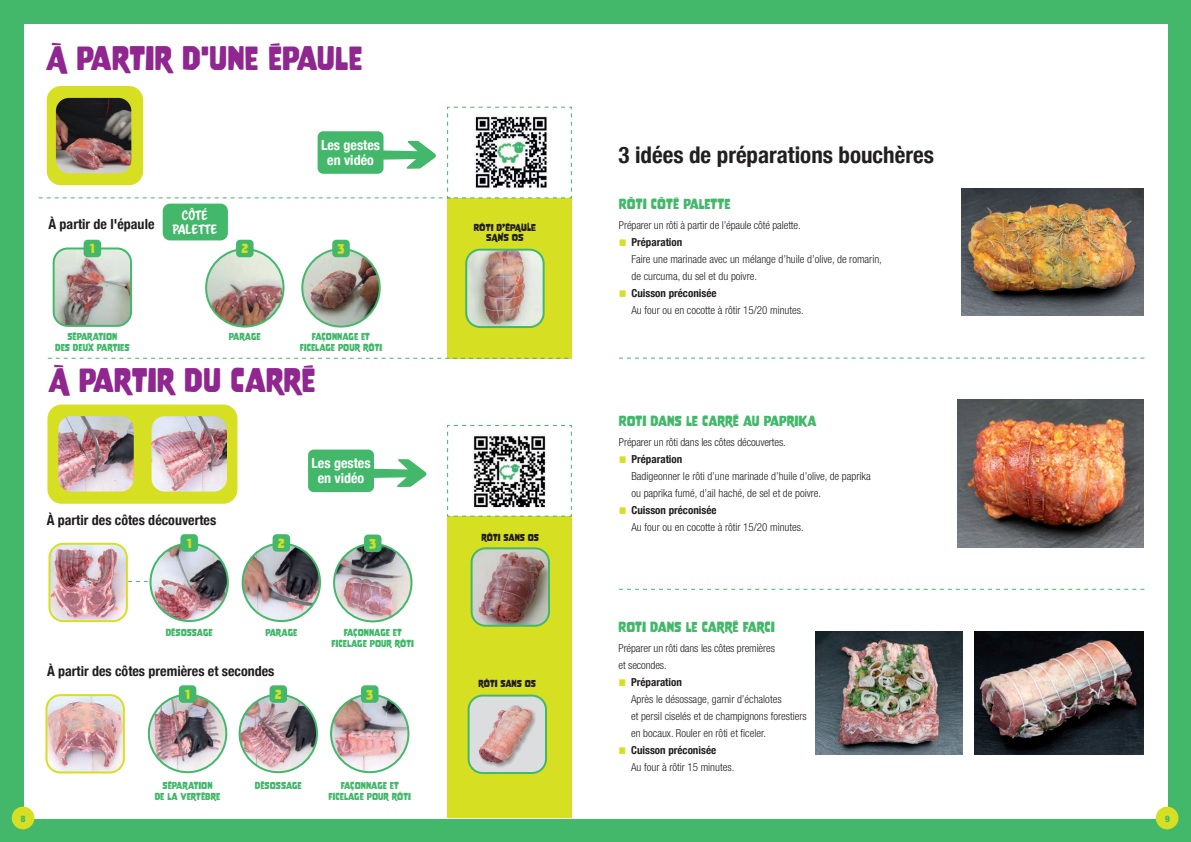
<style>
.page{position:relative;width:1191px;height:842px;background:#43b86b}
.page>*{position:absolute;margin:0;border:0;box-sizing:border-box;transform-origin:0 0}
.t1{font:30px "Nove";color:#90268f}
.t2{font:26px "Nove";color:#d6df21}
.t3{font:700 condensed 23px "Helvetica Neue";color:#231f20}
.t4{font:700 condensed 14px "Helvetica Neue";color:#231f20}
.t5{font:700 condensed 14px/15px "Helvetica Neue";color:#fff;text-align:center}
.t6{font:13px "Nove";color:#43b86b}
.t7{font:12px/14px "Scriptorama Markdown JF";color:#fff;text-align:center}
.t8{font:11.7px "Nove";color:#d6df21}
.t9{font:300 condensed 11px/17px "Helvetica Neue LT Pro";color:#231f20}
.t10{font:9px/10.8px "Nove";color:#43b86b;text-align:center}
.t11{font:9px "Nove";color:#231f20}
.t12{font:900 condensed 9px "Helvetica Neue";color:#43b86b}
.s1{font-family:"Helvetica Neue";font-weight:700}
</style>
<div class="page">
<div style="left:24px;top:24px;width:1143px;height:794px;background:#fff"></div>
<div style="left:1155px;top:807px;width:23px;height:22px;background:#d6df21;border-radius:50%"></div>
<div style="left:447px;top:198px;width:125px;height:161px;background:#d6df21"></div>
<div style="left:12px;top:807px;width:22px;height:22px;background:#d6df21;border-radius:50%"></div>
<svg style="left:48px;top:358px;width:520px;height:1px"></svg>
<img style="left:957px;top:400px;width:186px;height:148px">
<svg style="left:619px;top:358px;width:525px;height:1px"></svg>
<svg style="left:619px;top:589px;width:525px;height:1px"></svg>
<img style="left:961px;top:189px;width:182px;height:127px">
<div style="left:163px;top:204px;width:65px;height:36px;background:#43b86b;border-radius:7px"></div>
<div style="left:47px;top:86px;width:96px;height:99px;background:#d6df21;border-radius:14px"></div>
<img style="left:57px;top:99px;width:73px;height:7px">
<div style="left:54px;top:96px;width:79px;height:79px;border:2px solid #d6df21;border-radius:14px"></div>
<svg style="left:39px;top:106px;width:533px;height:93px"></svg>
<img style="left:468px;top:250px;width:75px;height:77px">
<div style="left:465px;top:249px;width:79px;height:79px;border:2px solid #43b86b;border-radius:14px"></div>
<img style="left:206px;top:249px;width:77px;height:78px;border-radius:39px">
<div style="left:205px;top:248px;width:79px;height:80px;border:2px solid #43b86b;border-radius:50%"></div>
<div style="left:236px;top:240px;width:17px;height:17px;background:#43b86b;border-radius:4px"></div>
<img style="left:302px;top:249px;width:78px;height:78px;border-radius:39px">
<div style="left:301px;top:248px;width:80px;height:80px;border:2px solid #43b86b;border-radius:50%"></div>
<div style="left:332px;top:240px;width:18px;height:17px;background:#43b86b;border-radius:4px"></div>
<img style="left:54px;top:250px;width:77px;height:76px">
<div style="left:53px;top:247px;width:79px;height:80px;border:2px solid #43b86b;border-radius:14px"></div>
<div style="left:84px;top:240px;width:17px;height:17px;background:#43b86b;border-radius:4px"></div>
<div style="left:447px;top:517px;width:125px;height:301px;background:#d6df21"></div>
<div style="left:47px;top:404px;width:190px;height:100px;background:#d6df21;border-radius:14px"></div>
<img style="left:59px;top:417px;width:74px;height:73px">
<div style="left:56px;top:414px;width:80px;height:79px;border:2px solid #d6df21;border-radius:14px"></div>
<img style="left:153px;top:417px;width:73px;height:73px">
<div style="left:150px;top:414px;width:79px;height:79px;border:2px solid #d6df21;border-radius:14px"></div>
<div style="left:468px;top:696px;width:78px;height:77px;background:#dcdddf;border-radius:14px"></div>
<div style="left:478px;top:704px;width:59px;height:65px;background:#231f20;opacity:.35"></div>
<img style="left:479px;top:705px;width:53px;height:59px">
<div style="left:467px;top:695px;width:80px;height:79px;border:2px solid #43b86b;border-radius:14px"></div>
<img style="left:240px;top:695px;width:77px;height:77px;border-radius:39px">
<div style="left:239px;top:694px;width:79px;height:79px;border:2px solid #43b86b;border-radius:50%"></div>
<div style="left:269px;top:685px;width:18px;height:18px;background:#43b86b;border-radius:4px"></div>
<img style="left:331px;top:695px;width:77px;height:77px;border-radius:39px">
<div style="left:330px;top:694px;width:79px;height:79px;border:2px solid #43b86b;border-radius:50%"></div>
<div style="left:361px;top:685px;width:17px;height:18px;background:#43b86b;border-radius:4px"></div>
<img style="left:48px;top:697px;width:76px;height:75px">
<div style="left:45px;top:694px;width:80px;height:79px;border:2px solid #d6df21;border-radius:14px"></div>
<img style="left:149px;top:695px;width:77px;height:77px;border-radius:39px">
<div style="left:148px;top:694px;width:79px;height:79px;border:2px solid #43b86b;border-radius:50%"></div>
<div style="left:179px;top:685px;width:17px;height:18px;background:#43b86b;border-radius:4px"></div>
<img style="left:473px;top:550px;width:74px;height:74px">
<div style="left:470px;top:547px;width:80px;height:80px;border:2px solid #43b86b;border-radius:14px"></div>
<img style="left:243px;top:544px;width:77px;height:77px;border-radius:39px">
<div style="left:242px;top:543px;width:79px;height:79px;border:2px solid #43b86b;border-radius:50%"></div>
<div style="left:272px;top:534px;width:18px;height:18px;background:#43b86b;border-radius:4px"></div>
<img style="left:334px;top:544px;width:77px;height:77px;border-radius:39px">
<div style="left:333px;top:543px;width:79px;height:79px;border:2px solid #43b86b;border-radius:50%"></div>
<div style="left:364px;top:534px;width:17px;height:18px;background:#43b86b;border-radius:4px"></div>
<svg style="left:128px;top:581px;width:20px;height:1px"></svg>
<img style="left:51px;top:544px;width:76px;height:77px">
<div style="left:48px;top:543px;width:80px;height:79px;border:2px solid #d6df21;border-radius:14px"></div>
<img style="left:150px;top:544px;width:78px;height:77px;border-radius:39px">
<div style="left:149px;top:543px;width:80px;height:79px;border:2px solid #43b86b;border-radius:50%"></div>
<div style="left:180px;top:534px;width:18px;height:18px;background:#43b86b;border-radius:4px"></div>
<svg style="left:447px;top:425px;width:125px;height:92px"></svg>
<img style="left:472px;top:434px;width:74px;height:74px">
<svg style="left:374px;top:459px;width:52px;height:28px"></svg>
<div style="left:308px;top:450px;width:66px;height:42px;background:#43b86b;border-radius:6px"></div>
<img style="left:974px;top:632px;width:169px;height:123px">
<img style="left:816px;top:632px;width:146px;height:123px">
<p class="t1" style="left:46px;top:40px;width:318px">À PARTIR D'UNE ÉPAULE</p>
<p class="t4" style="left:48px;top:212px;width:107px">À partir de l'épaule</p>
<p class="t8" style="left:90px;top:242px;width:6px">1</p>
<p class="t7" style="left:173px;top:208px;width:46px">Côté<br>PALETTE</p>
<p class="t8" style="left:241px;top:242px;width:8px">2</p>
<p class="t10" style="left:67px;top:331px;width:51px">SÉPARATION</p>
<p class="t10" style="left:55px;top:342px;width:76px">DES DEUX PARTIES</p>
<p class="t10" style="left:229px;top:331px;width:33px">PARAGE</p>
<p class="t5" style="left:321px;top:136px;width:61px">Les gestes en vidéo</p>
<p class="t8" style="left:337px;top:242px;width:9px">3</p>
<p class="t10" style="left:300px;top:331px;width:84px">FAÇONNAGE ET<br>FICELAGE POUR RÔTI</p>
<p class="t1" style="left:48px;top:362px;width:269px">À PARTIR DU CARRÉ</p>
<p class="t4" style="left:47px;top:509px;width:171px">À partir des côtes découvertes</p>
<p class="t8" style="left:187px;top:536px;width:6px">1</p>
<p class="t8" style="left:278px;top:536px;width:8px">2</p>
<p class="t5" style="left:311px;top:454px;width:61px">Les gestes en vidéo</p>
<p class="t8" style="left:369px;top:536px;width:9px">3</p>
<p class="t10" style="left:166px;top:627px;width:48px">DÉSOSSAGE</p>
<p class="t10" style="left:265px;top:627px;width:33px">PARAGE</p>
<p class="t10" style="left:331px;top:627px;width:84px">FAÇONNAGE ET<br>FICELAGE POUR RÔTI</p>
<p class="t4" style="left:47px;top:659px;width:229px">À partir des côtes premières et secondes</p>
<p class="t8" style="left:185px;top:687px;width:6px">1</p>
<p class="t8" style="left:275px;top:687px;width:8px">2</p>
<p class="t8" style="left:366px;top:687px;width:9px">3</p>
<p class="t10" style="left:163px;top:780px;width:51px">SÉPARATION</p>
<p class="t10" style="left:155px;top:791px;width:67px">DE LA VERTÈBRE</p>
<p class="t10" style="left:255px;top:780px;width:48px">DÉSOSSAGE</p>
<p class="t10" style="left:341px;top:780px;width:60px">FAÇONNAGE ET</p>
<p class="t10" style="left:328px;top:791px;width:84px">FICELAGE POUR RÔTI</p>
<p class="t11" style="left:474px;top:222px;width:63px">RÔTI D’ÉPAULE</p>
<p class="t11" style="left:486px;top:233px;width:39px">SANS OS</p>
<p class="t11" style="left:481px;top:532px;width:59px">RÔTI SANS OS</p>
<p class="t11" style="left:478px;top:678px;width:59px">RÔTI SANS OS</p>
<p class="t3" style="left:618px;top:135px;width:317px">3 idées de préparations bouchères</p>
<p class="t6" style="left:619px;top:196px;width:113px">RÔTI CÔTÉ PALETTE</p>
<p class="t9" style="left:619px;top:216px;width:183px">Préparer un rôti à partir de l’épaule côté palette.</p>
<p class="t2" style="left:619px;top:226px;width:9px">·</p>
<p class="t9" style="left:631px;top:233px;width:252px"><span class="s1">Préparation<br></span>Faire une marinade avec un mélange d’huile d’olive, de romarin, de curcuma, du sel et du poivre.</p>
<p class="t2" style="left:619px;top:277px;width:9px">·</p>
<p class="t9" style="left:631px;top:284px;width:174px"><span class="s1">Cuisson préconisée<br></span>Au four ou en cocotte à rôtir 15/20 minutes.</p>
<p class="t6" style="left:619px;top:414px;width:199px">ROTI DANS LE CARRÉ AU PAPRIKA</p>
<p class="t9" style="left:619px;top:434px;width:168px">Préparer un rôti dans les côtes découvertes.</p>
<p class="t2" style="left:619px;top:444px;width:9px">·</p>
<p class="t9" style="left:631px;top:451px;width:241px"><span class="s1">Préparation<br></span>Badigeonner le rôti d’une marinade d’huile d’olive, de paprika ou paprika fumé, d’ail haché, de sel et de poivre.</p>
<p class="t2" style="left:619px;top:495px;width:9px">·</p>
<p class="t9" style="left:631px;top:502px;width:174px"><span class="s1">Cuisson préconisée<br></span>Au four ou en cocotte à rôtir 15/20 minutes.</p>
<p class="t6" style="left:618px;top:619px;width:158px">ROTI DANS LE CARRÉ FARCI</p>
<p class="t9" style="left:618px;top:639px;width:158px">Préparer un rôti dans les côtes premières et secondes.</p>
<p class="t2" style="left:618px;top:666px;width:9px">·</p>
<p class="t9" style="left:631px;top:673px;width:177px"><span class="s1">Préparation<br></span>Après le désossage, garnir d’échalotes<br>et persil ciselés et de champignons forestiers en bocaux. Rouler en rôti et ficeler.</p>
<p class="t2" style="left:618px;top:734px;width:9px">·</p>
<p class="t9" style="left:631px;top:741px;width:105px"><span class="s1">Cuisson préconisée<br></span>Au four à rôtir 15 minutes.</p>
<p class="t12" style="left:21px;top:811px;width:6px">8</p>
<p class="t12" style="left:1165px;top:811px;width:6px">9</p>
</div>
